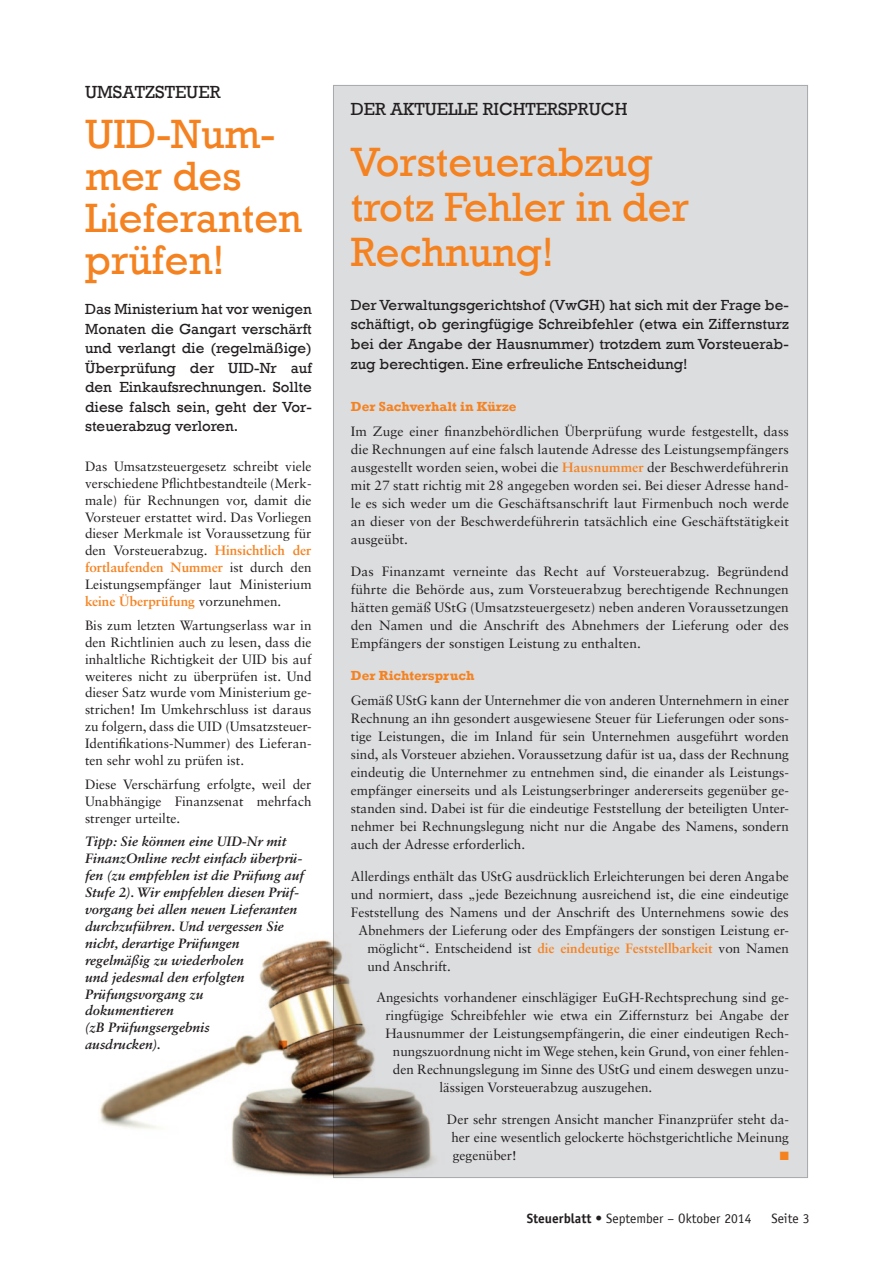
<style>
.page{position:relative;width:893px;height:1263px;background:#fff}
.page>*{position:absolute;margin:0;border:0;box-sizing:border-box;transform-origin:0 0}
.t1{font:42px/42px "Rockwell";color:#f58220}
.t2{font:18px "Rockwell";color:#231f20}
.t3{font:15px/19.5px "Rockwell";color:#231f20;text-align:justify}
.t4{font:13.5px/18px "Sabon LT Std";color:#231f20;text-align:justify}
.t5{font:italic 700 13.5px/17px "Sabon LT Std";color:#231f20}
.t6{font:13.5px "Officina Sans LT";color:#231f20}
.t7{font:700 13.5px "Rockwell";color:#f58220}
.t8{font:12px "Zapf Dingbats";color:#f58220}
.s1{font-weight:700;color:#f58220}
.s2{font-family:"Officina Sans";font-weight:700}
</style>
<div class="page">
<div style="left:333px;top:85px;width:474px;height:1092px;background:#dcdddf"></div>
<img style="left:99px;top:922px;width:368px;height:257px">
<h2 class="t2" style="left:85px;top:81px;width:82px">Umsatzsteuer</h2>
<h1 class="t1" style="left:85px;top:114px;width:219px">UID-Num&shy;mer des<br>Lieferanten prüfen!</h1>
<p class="t3" style="left:85px;top:300px;width:228px">Das Ministerium hat vor wenigen Monaten die Gangart verschärft und verlangt die (regelmäßige)<br>Überprüfung der UID-Nr auf den Einkaufsrechnungen. Sollte diese falsch sein, geht der Vor&shy;steuerabzug verloren.</p>
<p class="t4" style="left:85px;top:457px;width:228px;line-height:17px">Das Umsatzsteuergesetz schreibt viele verschiedene Pflichtbestandteile (Merk&shy;male) für Rechnungen vor, damit die Vorsteuer erstattet wird. Das Vorliegen dieser Merkmale ist Voraussetzung für den Vorsteuerabzug. <span class="s1">Hinsichtlich der fortlaufenden Nummer</span> ist durch den Leistungsempfänger laut Ministerium <span class="s1">keine Überprüfung</span> vorzunehmen.</p>
<p class="t4" style="left:85px;top:616px;width:228px;line-height:17px">Bis zum letzten Wartungserlass war in den Richtlinien auch zu lesen, dass die inhaltliche Richtigkeit der UID bis auf weiteres nicht zu überprüfen ist. Und dieser Satz wurde vom Ministerium ge&shy;strichen! Im Umkehrschluss ist daraus zu folgern, dass die UID (Umsatzsteuer-Identifikations-Nummer) des Lieferan&shy;ten sehr wohl zu prüfen ist.</p>
<p class="t4" style="left:85px;top:775px;width:228px;line-height:17px">Diese Verschärfung erfolgte, weil der Unabhängige Finanzsenat mehrfach strenger urteilte.</p>
<p class="t5" style="left:85px;top:832px;width:220px">Tipp: Sie können eine UID-Nr mit<br>FinanzOnline recht einfach überprü&shy;fen (zu empfehlen ist die Prüfung auf<br>Stufe 2). Wir empfehlen diesen Prüf&shy;vorgang bei allen neuen Lieferanten durchzuführen. Und vergessen Sie nicht, derartige Prüfungen regelmäßig zu wiederholen<br>und jedesmal den erfolgten<br>Prüfungsvorgang zu<br>dokumentieren<br>(zB Prüfungsergebnis<br>ausdrucken).</p>
<p class="t8" style="left:278px;top:1039px;width:11px">■</p>
<h2 class="t2" style="left:351px;top:99px;width:52px">Der aktuelle</h2>
<h2 class="t2" style="left:483px;top:99px;width:55px">Richterspru</h2>
<h2 class="t2" style="left:601px;top:99px;width:28px">ch</h2>
<h1 class="t1" style="left:351px;top:140px;width:340px;line-height:45px">Vorsteuerabzug trotz Fehler in der<br>Rechnung!</h1>
<p class="t3" style="left:351px;top:295px;width:439px">Der Verwaltungsgerichtshof (VwGH) hat sich mit der Frage be&shy;schäftigt, ob geringfügige Schreibfehler (etwa ein Ziffernsturz bei der Angabe der Hausnummer) trotzdem zum Vorsteuerab&shy;zug berechtigen. Eine erfreuliche Entscheidung!</p>
<p class="t7" style="left:351px;top:398px;width:167px">Der Sachverhalt in Kürze</p>
<p class="t4" style="left:351px;top:422px;width:440px">Im Zuge einer finanzbehördlichen Überprüfung wurde festgestellt, dass die Rechnungen auf eine falsch lautende Adresse des Leistungsempfängers ausgestellt worden seien, wobei die <span class="s1">Hausnummer</span> der Beschwerdeführerin mit 27 statt richtig mit 28 angegeben worden sei. Bei dieser Adresse hand&shy;le es sich weder um die Geschäftsanschrift laut Firmenbuch noch werde an dieser von der Beschwerdeführerin tatsächlich eine Geschäftstätigkeit ausgeübt.</p>
<p class="t4" style="left:351px;top:562px;width:440px">Das Finanzamt verneinte das Recht auf Vorsteuerabzug. Begründend führte die Behörde aus, zum Vorsteuerabzug berechtigende Rechnungen hätten gemäß UStG (Umsatzsteuergesetz) neben anderen Voraussetzungen den Namen und die Anschrift des Abnehmers der Lieferung oder des Empfängers der sonstigen Leistung zu enthalten.</p>
<p class="t7" style="left:351px;top:667px;width:125px">Der Richterspruch</p>
<p class="t4" style="left:351px;top:691px;width:440px">Gemäß UStG kann der Unternehmer die von anderen Unternehmern in einer Rechnung an ihn gesondert ausgewiesene Steuer für Lieferungen oder sons&shy;tige Leistungen, die im Inland für sein Unternehmen ausgeführt worden sind, als Vorsteuer abziehen. Voraussetzung dafür ist ua, dass der Rechnung eindeutig die Unternehmer zu entnehmen sind, die einander als Leistungs&shy;empfänger einerseits und als Leistungserbringer andererseits gegenüber ge&shy;standen sind. Dabei ist für die eindeutige Feststellung der beteiligten Unter&shy;nehmer bei Rechnungslegung nicht nur die Angabe des Namens, sondern auch der Adresse erforderlich.</p>
<p class="t4" style="left:351px;top:867px;width:439px">Allerdings enthält das UStG ausdrücklich Erleichterungen bei deren Angabe</p>
<p class="t4" style="left:351px;top:885px;width:440px">und normiert, dass „jede Bezeichnung ausreichend ist, die eine eindeutige</p>
<p class="t4" style="left:351px;top:903px;width:439px">Feststellung des Namens und der Anschrift des Unternehmens sowie des</p>
<p class="t4" style="left:358px;top:921px;width:432px">Abnehmers der Lieferung oder des Empfängers der sonstigen Leistung er-</p>
<p class="t4" style="left:367px;top:939px;width:423px">möglicht“. Entscheidend ist <span class="s1">die eindeutige Feststellbarkeit</span> von Namen</p>
<p class="t4" style="left:367px;top:957px;width:85px">und Anschrift.</p>
<p class="t4" style="left:376px;top:988px;width:414px">Angesichts vorhandener einschlägiger EuGH-Rechtsprechung sind ge-</p>
<p class="t4" style="left:385px;top:1006px;width:405px">ringfügige Schreibfehler wie etwa ein Ziffernsturz bei Angabe der</p>
<p class="t4" style="left:385px;top:1024px;width:405px">Hausnummer der Leistungsempfängerin, die einer eindeutigen Rech-</p>
<p class="t4" style="left:393px;top:1042px;width:398px">nungszuordnung nicht im Wege stehen, kein Grund, von einer fehlen-</p>
<p class="t4" style="left:393px;top:1060px;width:398px">den Rechnungslegung im Sinne des UStG und einem deswegen unzu-</p>
<p class="t4" style="left:439px;top:1078px;width:214px">lässigen Vorsteuerabzug auszugehen.</p>
<p class="t4" style="left:451px;top:1110px;width:339px;text-indent:-4px">Der sehr strengen Ansicht mancher Finanzprüfer steht da&shy;her eine wesentlich gelockerte höchstgerichtliche Meinung gegenüber!</p>
<p class="t8" style="left:780px;top:1150px;width:11px">■</p>
<p class="t6" style="left:527px;top:1210px;width:226px"><span class="s2">Steuerblatt</span> • September – Oktober 2014</p>
<p class="t6" style="left:771px;top:1210px;width:40px">Seite 3</p>
</div>
